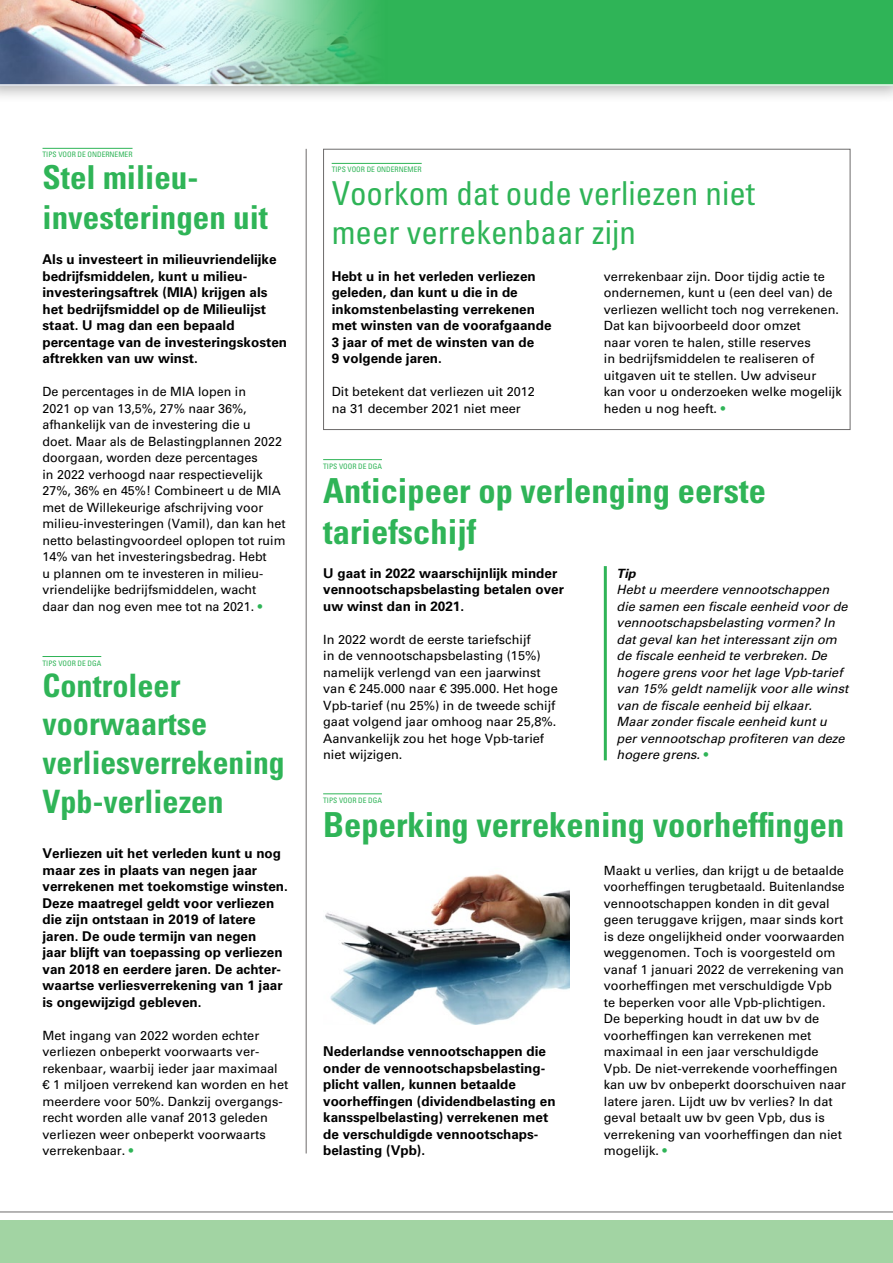
<style>
.page{position:relative;width:893px;height:1263px;background:#fff}
.page>*{position:absolute;margin:0;border:0;box-sizing:border-box;transform-origin:0 0}
.t1{font:700 condensed 34.5px/41.4px "Univers LT Std";color:#2fb457}
.t2{font:condensed 33px/39.6px "Univers LT Std";color:#2fb457}
.t3{font:700 condensed 33px/39.6px "Univers LT Std";color:#2fb457}
.t4{font:700 condensed 32.25px/38.7px "Univers LT Std";color:#2fb457}
.t5{font:700 13.5px/16.5px "Univers LT Std";color:#000}
.t6{font:12.75px/16.5px "Univers LT Std";color:#000}
.t7{font:italic 12.75px/16.5px "Univers LT Std";color:#000}
.t8{font:italic 700 12.75px "Univers LT Std";color:#000}
.t9{font:condensed 7.5px "Univers LT Std";color:#2fb457}
.s1{color:#2fb457}
.s2{font-style:normal;color:#2fb457}
</style>
<div class="page">
<div style="left:0;top:1220px;width:893px;height:43px;background:#a2d4a3"></div>
<div style="left:0;top:0;width:893px;height:104px;background:#000;opacity:.3"></div>
<svg style="left:0;top:0;width:893px;height:86px;background:#63ba80"></svg>
<hr style="left:0;top:1211px;width:893px;height:1px;background:#6d6b6b">
<div style="left:323px;top:149px;width:527px;height:281px;border:1px solid #6d6b6b"></div>
<hr style="left:323px;top:459px;width:59px;height:1px;background:#2fb457">
<hr style="left:323px;top:793px;width:59px;height:1px;background:#2fb457">
<hr style="left:43px;top:148px;width:90px;height:1px;background:#2fb457">
<hr style="left:306px;top:149px;width:1px;height:1004px;background:#6d6b6b">
<hr style="left:332px;top:163px;width:90px;height:1px;background:#2fb457">
<hr style="left:604px;top:566px;width:3px;height:194px;background:#2fb457">
<img style="left:325px;top:874px;width:245px;height:150px">
<hr style="left:43px;top:656px;width:58px;height:1px;background:#2fb457">
<p class="t9" style="left:43px;top:150px;width:92px">TIPS VOOR DE ONDERNEMER</p>
<h2 class="t3" style="left:43px;top:158px;width:227px">Stel milieu&shy;investeringen uit</h2>
<p class="t5" style="left:43px;top:251px;width:246px">Als u investeert in milieuvriendelijke bedrijfsmiddelen, kunt u milieu&shy;investeringsaftrek (MIA) krijgen als het bedrijfsmiddel op de Milieulijst staat. U mag dan een bepaald percentage van de investeringskosten aftrekken van uw winst.</p>
<p class="t6" style="left:43px;top:383px;width:245px">De percentages in de MIA lopen in<br>2021 op van 13,5%, 27% naar 36%, afhankelijk van de investering die u<br>doet. Maar als de Belastingplannen 2022 doorgaan, worden deze percentages<br>in 2022 verhoogd naar respectievelijk 27%, 36% en 45%! Combineert u de MIA met de Willekeurige afschrijving voor milieu-investeringen (Vamil), dan kan het netto belastingvoordeel oplopen tot ruim 14% van het investeringsbedrag. Hebt<br>u plannen om te investeren in milieu&shy;vriendelijke bedrijfsmiddelen, wacht daar dan nog even mee tot na 2021. <span class="s1">•</span></p>
<p class="t9" style="left:43px;top:658px;width:60px">TIPS VOOR DE DGA</p>
<h3 class="t4" style="left:43px;top:666px;width:244px">Controleer voorwaartse verliesverrekening<br>Vpb-verliezen</h3>
<p class="t5" style="left:43px;top:845px;width:247px">Verliezen uit het verleden kunt u nog maar zes in plaats van negen jaar verrekenen met toekomstige winsten.<br>Deze maatregel geldt voor verliezen die zijn ontstaan in 2019 of latere jaren. De oude termijn van negen<br>jaar blijft van toepassing op verliezen van 2018 en eerdere jaren. De achter&shy;waartse verliesverrekening van 1 jaar is ongewijzigd gebleven.</p>
<p class="t6" style="left:43px;top:1027px;width:247px">Met ingang van 2022 worden echter verliezen onbeperkt voorwaarts ver&shy;rekenbaar, waarbij ieder jaar maximaal<br>€ 1 miljoen verrekend kan worden en het meerdere voor 50%. Dankzij overgangs&shy;recht worden alle vanaf 2013 geleden verliezen weer onbeperkt voorwaarts verrekenbaar. <span class="s1">•</span></p>
<p class="t9" style="left:332px;top:165px;width:92px">TIPS VOOR DE ONDERNEMER</p>
<h2 class="t2" style="left:332px;top:172px;width:425px">Voorkom dat oude verliezen niet meer verrekenbaar zijn</h2>
<p class="t5" style="left:332px;top:268px;width:221px">Hebt u in het verleden verliezen geleden, dan kunt u die in de inkomstenbelasting verrekenen met winsten van de voorafgaande<br>3 jaar of met de winsten van de<br>9 volgende jaren.</p>
<p class="t6" style="left:332px;top:383px;width:205px">Dit betekent dat verliezen uit 2012 na 31 december 2021 niet meer</p>
<p class="t6" style="left:604px;top:268px;width:240px">verrekenbaar zijn. Door tijdig actie te ondernemen, kunt u (een deel van) de verliezen wellicht toch nog verrekenen.<br>Dat kan bijvoorbeeld door omzet<br>naar voren te halen, stille reserves<br>in bedrijfsmiddelen te realiseren of uitgaven uit te stellen. Uw adviseur<br>kan voor u onderzoeken welke mogelijk heden u nog heeft. <span class="s1">•</span></p>
<p class="t9" style="left:323px;top:461px;width:60px">TIPS VOOR DE DGA</p>
<h1 class="t1" style="left:323px;top:469px;width:444px">Anticipeer op verlenging eerste tariefschijf</h1>
<p class="t5" style="left:323px;top:565px;width:242px">U gaat in 2022 waarschijnlijk minder vennootschapsbelasting betalen over uw winst dan in 2021.</p>
<p class="t6" style="left:323px;top:631px;width:236px">In 2022 wordt de eerste tariefschijf<br>in de vennootschapsbelasting (15%) namelijk verlengd van een jaarwinst van € 245.000 naar € 395.000. Het hoge Vpb-tarief (nu 25%) in de tweede schijf gaat volgend jaar omhoog naar 25,8%.<br>Aanvankelijk zou het hoge Vpb-tarief niet wijzigen.</p>
<p class="t8" style="left:617px;top:566px;width:21px">Tip</p>
<p class="t7" style="left:617px;top:581px;width:233px">Hebt u meerdere vennootschappen die samen een fiscale eenheid voor de vennootschapsbelasting vormen? In dat geval kan het interessant zijn om de fiscale eenheid te verbreken. De hogere grens voor het lage Vpb-tarief van 15% geldt namelijk voor alle winst van de fiscale eenheid bij elkaar.<br>Maar zonder fiscale eenheid kunt u per vennootschap profiteren van deze hogere grens. <span class="s2">•</span></p>
<p class="t9" style="left:323px;top:795px;width:60px">TIPS VOOR DE DGA</p>
<h1 class="t1" style="left:323px;top:804px;width:523px">Beperking verrekening voorheffingen</h1>
<p class="t5" style="left:323px;top:1043px;width:234px">Nederlandse vennootschappen die onder de vennootschapsbelasting&shy;plicht vallen, kunnen betaalde voorheffingen (dividendbelasting en kansspelbelasting) verrekenen met de verschuldigde vennootschaps&shy;belasting (Vpb).</p>
<p class="t6" style="left:604px;top:862px;width:244px">Maakt u verlies, dan krijgt u de betaalde voorheffingen terugbetaald. Buitenlandse vennootschappen konden in dit geval geen teruggave krijgen, maar sinds kort is deze ongelijkheid onder voorwaarden weggenomen. Toch is voorgesteld om vanaf 1 januari 2022 de verrekening van voorheffingen met verschuldigde Vpb te beperken voor alle Vpb-plichtigen.<br>De beperking houdt in dat uw bv de voorheffingen kan verrekenen met maximaal in een jaar verschuldigde Vpb. De niet-verrekende voorheffingen kan uw bv onbeperkt doorschuiven naar latere jaren. Lijdt uw bv verlies? In dat geval betaalt uw bv geen Vpb, dus is verrekening van voorheffingen dan niet mogelijk. <span class="s1">•</span></p>
</div>
